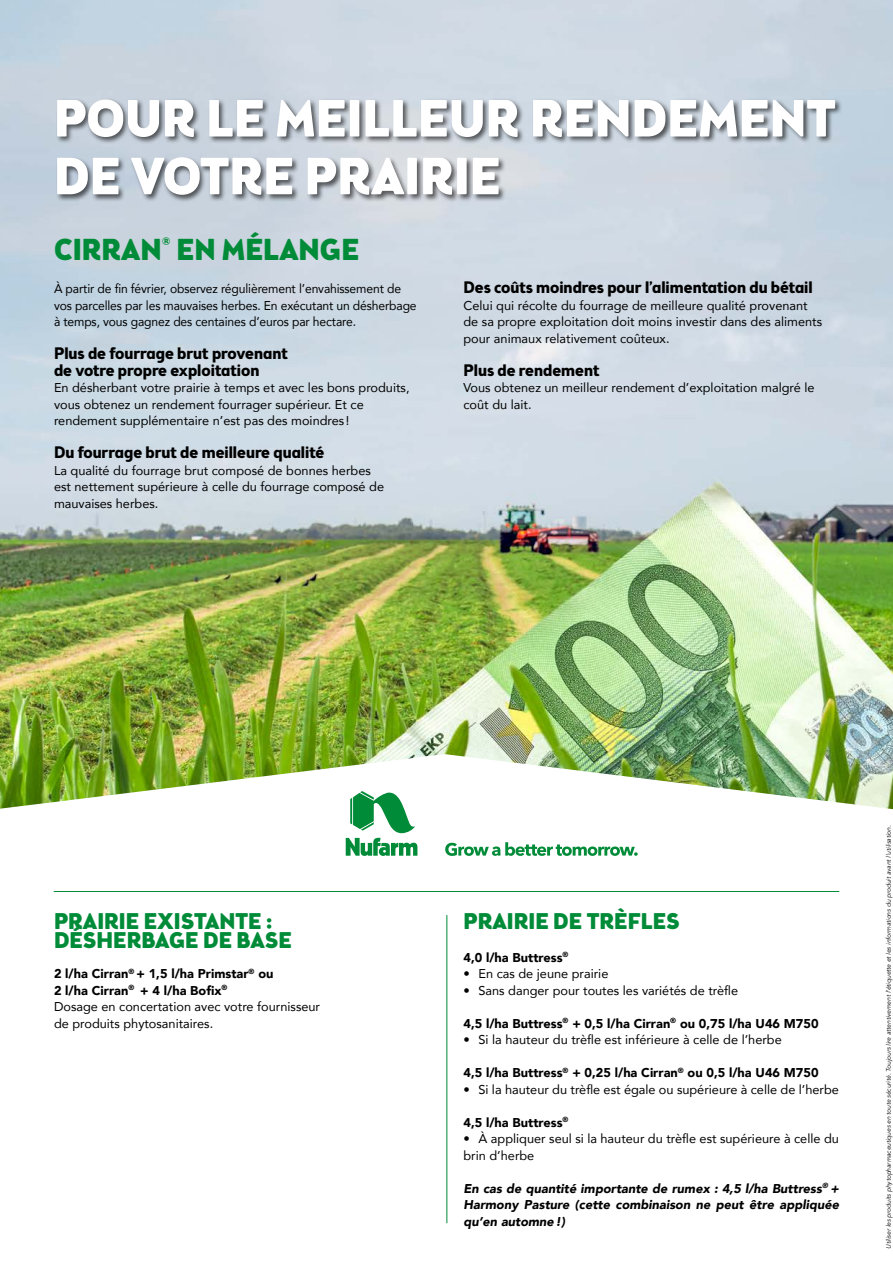
<style>
.page{position:relative;width:893px;height:1263px;background:#fff}
.page>*{position:absolute;margin:0;border:0;box-sizing:border-box;transform-origin:0 0}
.t1{font:900 51.75px/57.8px "Brooklyn Samuels Five";color:#fff}
.t2{font:900 30px "Brooklyn Samuels Five";color:#008b38}
.t3{font:900 22.5px/19.5px "Brooklyn Samuels Five";color:#008b38}
.t4{font:700 16.5px/16.5px "Brooklyn Samuels Five";color:#000}
.t5{font:12.75px/16.5px "Avenir";color:#000}
.t6{font:12.75px/16.5px "Avenir";color:#000;scale:.95 1}
.t7{font:900 12.75px "Avenir";color:#000}
.t8{font:italic 900 12.75px/16.5px "Avenir";color:#000;text-align:justify}
.t9{font:italic 6.45px "Avenir";color:#000}
.s1{font-weight:900}
</style>
<div class="page">
<img style="left:0;top:0;width:893px;height:754px">
<div style="left:56px;top:98px;width:787px;height:104px;background:#000;opacity:.6"></div>
<img style="left:0;top:754px;width:893px;height:102px">
<svg style="left:346px;top:791px;width:71px;height:65px"></svg>
<svg style="left:445px;top:842px;width:193px;height:14px"></svg>
<hr style="left:54px;top:891px;width:785px;height:1px;background:#008b38">
<hr style="left:446px;top:915px;width:1px;height:308px;background:#008b38">
<h1 class="t1" style="left:54px;top:94px;width:783px">POUR LE MEILLEUR RENDEMENT<br>DE VOTRE PRAIRIE</h1>
<h2 class="t2" style="left:54px;top:232px;width:307px">CIRRAN<sup>®</sup> EN MÉLANGE</h2>
<p class="t6" style="left:54px;top:280px;width:383px">À partir de fin février, observez régulièrement l’envahissement de vos parcelles par les mauvaises herbes. En exécutant un désherbage à temps, vous gagnez des centaines d’euros par hectare.</p>
<p class="t4" style="left:54px;top:347px;width:235px">Plus de fourrage brut provenant de votre propre exploitation</p>
<p class="t5" style="left:54px;top:379px;width:357px">En désherbant votre prairie à temps et avec les bons produits, vous obtenez un rendement fourrager supérieur. Et ce rendement supplémentaire n’est pas des moindres !</p>
<p class="t4" style="left:54px;top:446px;width:272px">Du fourrage brut de meilleure qualité</p>
<p class="t5" style="left:54px;top:462px;width:332px">La qualité du fourrage brut composé de bonnes herbes est nettement supérieure à celle du fourrage composé de mauvaises herbes.</p>
<p class="t4" style="left:463px;top:281px;width:351px">Des coûts moindres pour l’alimentation du bétail</p>
<p class="t5" style="left:463px;top:297px;width:360px">Celui qui récolte du fourrage de meilleure qualité provenant de sa propre exploitation doit moins investir dans des aliments pour animaux relativement coûteux.</p>
<p class="t4" style="left:463px;top:363px;width:137px">Plus de rendement</p>
<p class="t5" style="left:463px;top:379px;width:353px">Vous obtenez un meilleur rendement d’exploitation malgré le coût du lait.</p>
<h3 class="t3" style="left:54px;top:913px;width:239px">PRAIRIE EXISTANTE :<br>DÉSHERBAGE DE BASE</h3>
<p class="t5" style="left:54px;top:965px;width:268px"><span class="s1">2 l/ha Cirran</span><sup>®</sup> <span class="s1">+ 1,5 l/ha Primstar</span><sup>®</sup> <span class="s1">ou<br>2 l/ha Cirran</span><sup>®</sup> <span class="s1">+ 4 l/ha Bofix</span><sup>®<br></sup>Dosage en concertation avec votre fournisseur de produits phytosanitaires.</p>
<h3 class="t3" style="left:463px;top:913px;width:218px">PRAIRIE DE TRÈFLES</h3>
<p class="t7" style="left:463px;top:946px;width:107px">4,0 l/ha Buttress<sup>®</sup></p>
<p class="t5" style="left:463px;top:965px;width:146px">• En cas de jeune prairie</p>
<p class="t5" style="left:463px;top:981px;width:276px">• Sans danger pour toutes les variétés de trèfle</p>
<p class="t7" style="left:463px;top:1012px;width:357px">4,5 l/ha Buttress<sup>®</sup> + 0,5 l/ha Cirran<sup>®</sup> ou 0,75 l/ha U46 M750</p>
<p class="t5" style="left:463px;top:1031px;width:320px">• Si la hauteur du trèfle est inférieure à celle de l’herbe</p>
<p class="t7" style="left:463px;top:1062px;width:357px">4,5 l/ha Buttress<sup>®</sup> + 0,25 l/ha Cirran<sup>®</sup> ou 0,5 l/ha U46 M750</p>
<p class="t5" style="left:463px;top:1080px;width:377px">• Si la hauteur du trèfle est égale ou supérieure à celle de l’herbe</p>
<p class="t7" style="left:463px;top:1111px;width:107px">4,5 l/ha Buttress<sup>®</sup></p>
<p class="t5" style="left:463px;top:1130px;width:377px">• À appliquer seul si la hauteur du trèfle est supérieure à celle du brin d’herbe</p>
<p class="t8" style="left:463px;top:1180px;width:377px">En cas de quantité importante de rumex : 4,5 l/ha Buttress<sup>®</sup> + Harmony Pasture (cette combinaison ne peut être appliquée qu’en automne!)</p>
<p class="t9" style="left:885px;top:1249px;width:425px;rotate:-90deg">Utiliser les produits phytopharmaceutiques en toute sécurité. Toujours lire attentivement l’étiquette et les informations du produit avant l’utilisation.</p>
</div>
